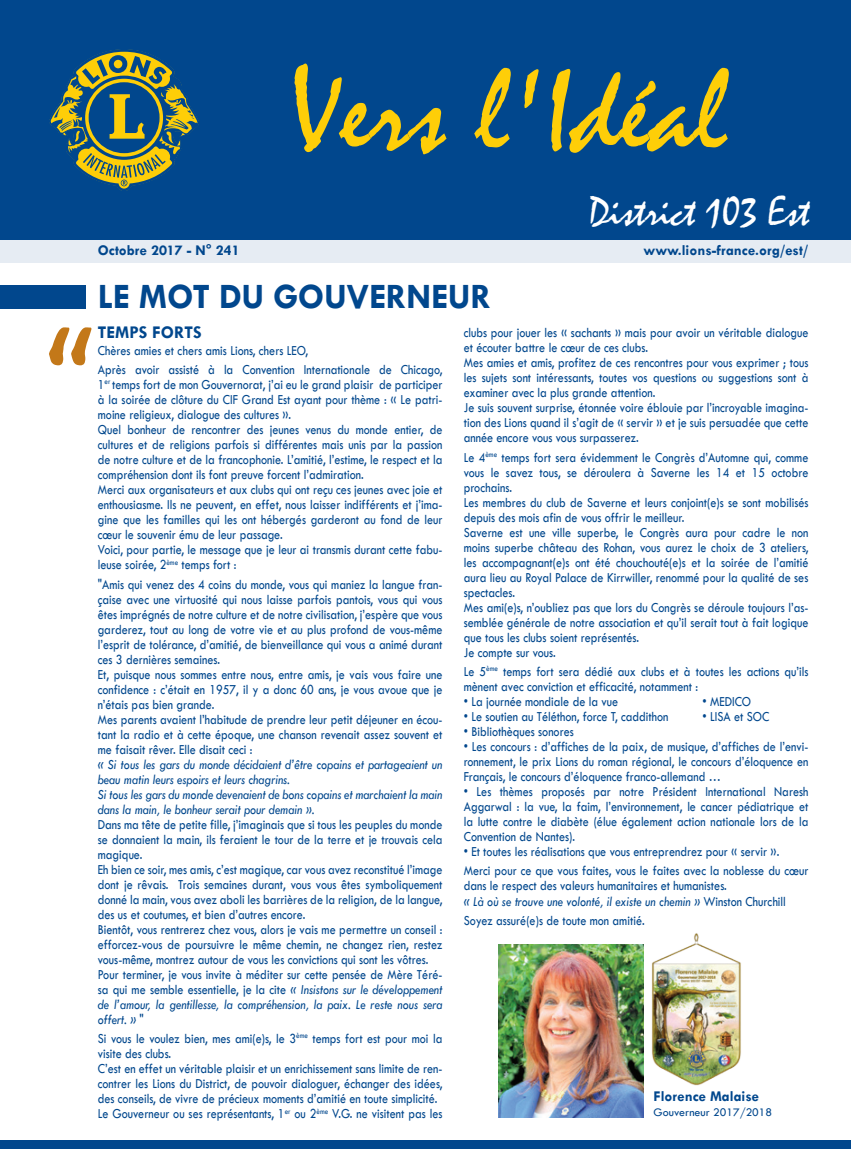
<style>
.page{position:relative;width:851px;height:1149px;background:#fff}
.page>*{position:absolute;margin:0;border:0;box-sizing:border-box;transform-origin:0 0}
.t1{font:120px "Mistral";color:#fece08}
.t2{font:42px "Mistral";color:#fff}
.t3{font:700 36px "Tw Cen";letter-spacing:-.01em;color:#01478d}
.t4{font:700 18px "Tw Cen";color:#01478d}
.t5{font:700 15px "Tw Cen";color:#01478d}
.t6{font:14.25px/15px "Tw Cen";color:#01478d;scale:.85 1}
.t7{font:italic 14.25px/15px "Tw Cen";color:#01478d;scale:.85 1}
.t8{font:12px "Tw Cen";color:#01478d}
.s1{font-style:italic}
</style>
<div class="page">
<div style="left:0;top:1140px;width:850px;height:8px;background:#01478d"></div>
<div style="left:0;top:0;width:850px;height:239px;background:#01478d"></div>
<div style="left:0;top:285px;width:86px;height:23px;background:#01478d"></div>
<div style="left:0;top:239px;width:850px;height:23px;background:#e6ecf3"></div>
<svg style="left:49px;top:327px;width:42px;height:38px"></svg>
<img style="left:651px;top:933px;width:90px;height:153px">
<img style="left:498px;top:944px;width:145px;height:172px">
<svg style="left:49px;top:49px;width:150px;height:142px"></svg>
<h1 class="t1" style="left:290px;top:40px;width:438px">Vers l'Idéal</h1>
<h2 class="t2" style="left:589px;top:186px;width:222px">District 103 Est</h2>
<p class="t5" style="left:98px;top:241px;width:143px">Octobre 2017 - N° 241</p>
<p class="t5" style="left:643px;top:241px;width:166px">www.lions-france.org/est/</p>
<h3 class="t3" style="left:98px;top:275px;width:395px">LE MOT DU GOUVERNEUR</h3>
<p class="t4" style="left:98px;top:321px;width:105px">TEMPS FORTS</p>
<p class="t6" style="left:98px;top:340px;width:407px;line-height:19.2px">Chères amies et chers amis Lions, chers LEO,<br>Après avoir assisté à la Convention Internationale de Chicago,</p>
<p class="t6" style="left:98px;top:377px;width:407px">1<sup>er</sup> temps fort de mon Gouvernorat, j’ai eu le grand plaisir de participer à la soirée de clôture du CIF Grand Est ayant pour thème : « Le patri&shy;moine religieux, dialogue des cultures ».<br>Quel bonheur de rencontrer des jeunes venus du monde entier, de cultures et de religions parfois si différentes mais unis par la passion de notre culture et de la francophonie. L’amitié, l’estime, le respect et la compréhension dont ils font preuve forcent l’admiration.<br>Merci aux organisateurs et aux clubs qui ont reçu ces jeunes avec joie et enthousiasme. Ils ne peuvent, en effet, nous laisser indifférents et j’ima&shy;gine que les familles qui les ont hébergés garderont au fond de leur cœur le souvenir ému de leur passage.<br>Voici, pour partie, le message que je leur ai transmis durant cette fabu&shy;leuse soirée, 2<sup>ème</sup> temps fort :</p>
<p class="t6" style="left:98px;top:576px;width:407px">"Amis qui venez des 4 coins du monde, vous qui maniez la langue fran&shy;çaise avec une virtuosité qui nous laisse parfois pantois, vous qui vous êtes imprégnés de notre culture et de notre civilisation, j’espère que vous garderez, tout au long de votre vie et au plus profond de vous-même l’esprit de tolérance, d’amitié, de bienveillance qui vous a animé durant ces 3 dernières semaines.<br>Et, puisque nous sommes entre nous, entre amis, je vais vous faire une confidence : c’était en 1957, il y a donc 60 ans, je vous avoue que je n’étais pas bien grande.<br>Mes parents avaient l’habitude de prendre leur petit déjeuner en écou&shy;tant la radio et à cette époque, une chanson revenait assez souvent et me faisait rêver. Elle disait ceci :</p>
<p class="t7" style="left:98px;top:756px;width:407px">« Si tous les gars du monde décidaient d’être copains et partageaient un beau matin leurs espoirs et leurs chagrins.<br>Si tous les gars du monde devenaient de bons copains et marchaient la main dans la main, le bonheur serait pour demain ».</p>
<p class="t6" style="left:98px;top:816px;width:407px">Dans ma tête de petite fille, j’imaginais que si tous les peuples du monde se donnaient la main, ils feraient le tour de la terre et je trouvais cela magique.<br>Eh bien ce soir, mes amis, c’est magique, car vous avez reconstitué l’image dont je rêvais. Trois semaines durant, vous vous êtes symboliquement donné la main, vous avez aboli les barrières de la religion, de la langue, des us et coutumes, et bien d’autres encore.<br>Bientôt, vous rentrerez chez vous, alors je vais me permettre un conseil : efforcez-vous de poursuivre le même chemin, ne changez rien, restez vous-même, montrez autour de vous les convictions qui sont les vôtres.<br>Pour terminer, je vous invite à méditer sur cette pensée de Mère Téré&shy;sa qui me semble essentielle, je la cite <span class="s1">« Insistons sur le développement de l’amour, la gentillesse, la compréhension, la paix. Le reste nous sera offert. »</span> "</p>
<p class="t6" style="left:98px;top:1030px;width:407px">Si vous le voulez bien, mes ami(e)s, le 3<sup>ème</sup> temps fort est pour moi la visite des clubs.<br>C’est en effet un véritable plaisir et un enrichissement sans limite de ren&shy;contrer les Lions du District, de pouvoir dialoguer, échanger des idées, des conseils, de vivre de précieux moments d’amitié en toute simplicité.<br>Le Gouverneur ou ses représentants, 1<sup>er</sup> ou 2<sup>ème</sup> V.G. ne visitent pas les</p>
<p class="t6" style="left:463px;top:325px;width:407px">clubs pour jouer les « sachants » mais pour avoir un véritable dialogue et écouter battre le cœur de ces clubs.<br>Mes amies et amis, profitez de ces rencontres pour vous exprimer ; tous les sujets sont intéressants, toutes vos questions ou suggestions sont à examiner avec la plus grande attention.<br>Je suis souvent surprise, étonnée voire éblouie par l’incroyable imagina&shy;tion des Lions quand il s’agit de « servir » et je suis persuadée que cette année encore vous vous surpasserez.</p>
<p class="t6" style="left:463px;top:449px;width:407px">Le 4<sup>ème</sup> temps fort sera évidemment le Congrès d’Automne qui, comme vous le savez tous, se déroulera à Saverne les 14 et 15 octobre prochains.<br>Les membres du club de Saverne et leurs conjoint(e)s se sont mobilisés depuis des mois afin de vous offrir le meilleur.<br>Saverne est une ville superbe, le Congrès aura pour cadre le non moins superbe château des Rohan, vous aurez le choix de 3 ateliers, les accompagnant(e)s ont été chouchouté(e)s et la soirée de l’amitié aura lieu au Royal Palace de Kirrwiller, renommé pour la qualité de ses spectacles.<br>Mes ami(e)s, n’oubliez pas que lors du Congrès se déroule toujours l’as&shy;semblée générale de notre association et qu’il serait tout à fait logique que tous les clubs soient représentés.<br>Je compte sur vous.</p>
<p class="t6" style="left:463px;top:663px;width:407px">Le 5<sup>ème</sup> temps fort sera dédié aux clubs et à toutes les actions qu’ils mènent avec conviction et efficacité, notamment :</p>
<p class="t6" style="left:463px;top:693px;width:183px">• La journée mondiale de la vue</p>
<p class="t6" style="left:702px;top:693px;width:59px">• MEDICO</p>
<p class="t6" style="left:463px;top:708px;width:242px">• Le soutien au Téléthon, force T, caddithon</p>
<p class="t6" style="left:702px;top:708px;width:80px">• LISA et SOC</p>
<p class="t6" style="left:463px;top:723px;width:131px">• Bibliothèques sonores</p>
<p class="t6" style="left:463px;top:738px;width:407px;text-align:justify">• Les concours : d’affiches de la paix, de musique, d’affiches de l’envi&shy;ronnement, le prix Lions du roman régional, le concours d’éloquence en Français, le concours d’éloquence franco-allemand …</p>
<p class="t6" style="left:463px;top:783px;width:407px;text-align:justify">• Les thèmes proposés par notre Président International Naresh Aggarwal : la vue, la faim, l’environnement, le cancer pédiatrique et la lutte contre le diabète (élue également action nationale lors de la Convention de Nantes).</p>
<p class="t6" style="left:463px;top:841px;width:407px;line-height:19.2px">• Et toutes les réalisations que vous entreprendrez pour « servir ».<br>Merci pour ce que vous faites, vous le faites avec la noblesse du cœur</p>
<p class="t6" style="left:463px;top:878px;width:380px">dans le respect des valeurs humanitaires et humanistes.<br><span class="s1">« Là où se trouve une volonté, il existe un chemin »</span> Winston Churchill</p>
<p class="t6" style="left:463px;top:912px;width:214px">Soyez assuré(e)s de toute mon amitié.</p>
<p class="t5" style="left:653px;top:1087px;width:107px">Florence Malaise</p>
<p class="t8" style="left:653px;top:1104px;width:120px">Gouverneur 2017/2018</p>
</div>
